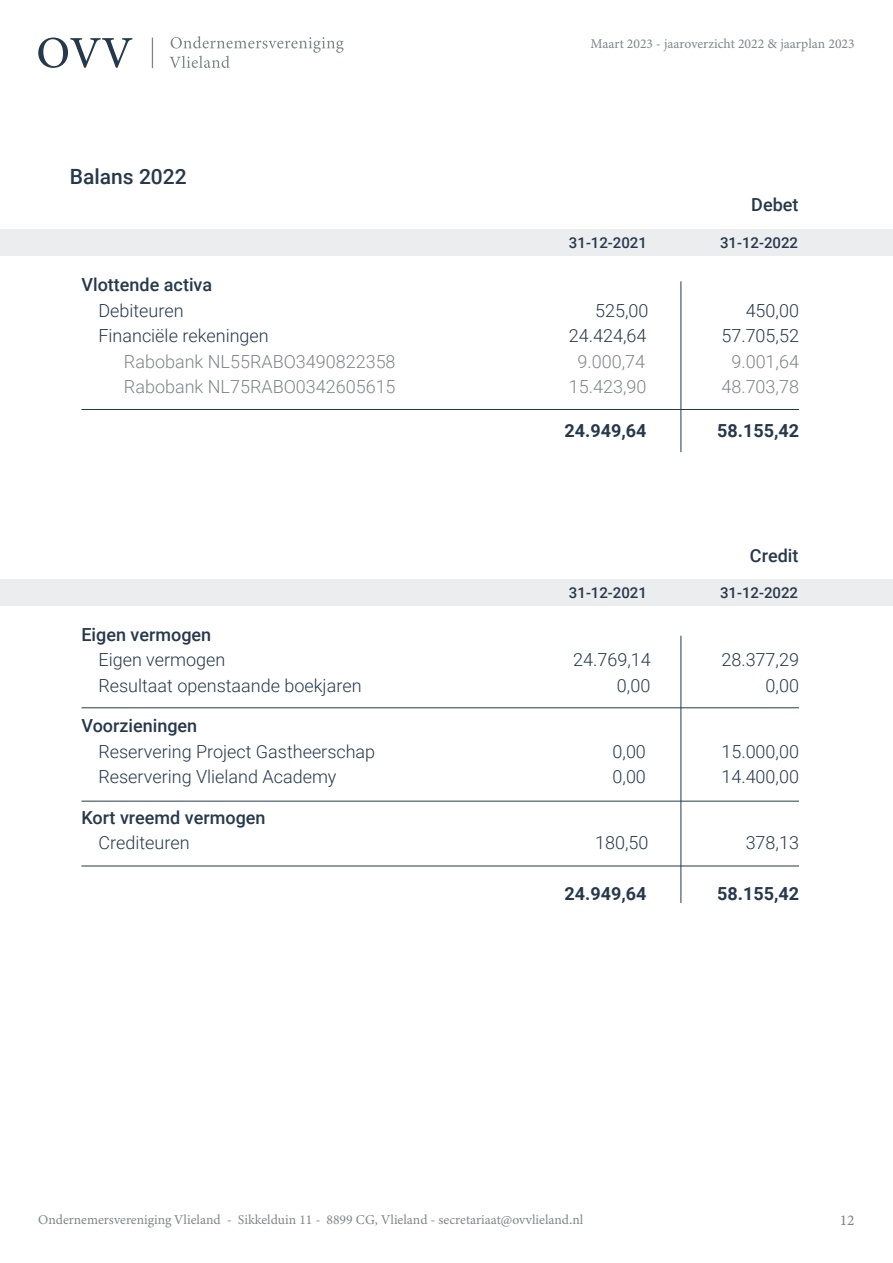
<style>
.page{position:relative;width:893px;height:1263px;background:#fff}
.page>*{position:absolute;margin:0;border:0;box-sizing:border-box;transform-origin:0 0}
.t1{font:500 21px "Roboto";color:#26394c}
.t2{font:300 18px "Roboto";color:#26394c}
.t3{font:300 18px "Roboto";color:#818487}
.t4{font:500 18px "Roboto";color:#26394c}
.t5{font:700 18px "Roboto";color:#26394c}
.t6{font:500 15px "Roboto";color:#26394c}
.t7{font:15px "Minion Variable Concept";color:#818487}
.t8{font:13.5px "Minion Variable Concept";color:#818487}
</style>
<div class="page">
<svg style="left:38px;top:38px;width:94px;height:30px"></svg>
<svg style="left:170px;top:36px;width:174px;height:32px"></svg>
<hr style="left:152px;top:38px;width:1px;height:30px;background:#818487">
<div style="left:0;top:230px;width:893px;height:26px;background:#ecedef"></div>
<hr style="left:81px;top:409px;width:718px;height:1px;background:#26394c">
<hr style="left:681px;top:636px;width:1px;height:267px;background:#26394c">
<hr style="left:681px;top:281px;width:1px;height:171px;background:#26394c">
<hr style="left:81px;top:707px;width:718px;height:1px;background:#26394c">
<hr style="left:81px;top:801px;width:718px;height:1px;background:#26394c">
<hr style="left:81px;top:866px;width:718px;height:1px;background:#26394c">
<div style="left:0;top:579px;width:893px;height:27px;background:#ecedef"></div>
<p class="t1" style="left:70px;top:161px;width:118px">Balans 2022</p>
<p class="t8" style="left:590px;top:34px;width:266px">Maart 2023 - jaaroverzicht 2022 &amp; jaarplan 2023</p>
<p class="t6" style="left:569px;top:233px;width:79px">31-12-2021</p>
<p class="t4" style="left:751px;top:192px;width:49px">Debet</p>
<p class="t6" style="left:720px;top:233px;width:79px">31-12-2022</p>
<p class="t4" style="left:81px;top:272px;width:132px">Vlottende activa</p>
<p class="t2" style="left:98px;top:297px;width:87px">Debiteuren</p>
<p class="t2" style="left:595px;top:297px;width:55px">525,00</p>
<p class="t2" style="left:746px;top:297px;width:55px">450,00</p>
<p class="t2" style="left:98px;top:323px;width:172px">Financiële rekeningen</p>
<p class="t2" style="left:569px;top:323px;width:79px">24.424,64</p>
<p class="t2" style="left:721px;top:323px;width:79px">57.705,52</p>
<p class="t3" style="left:124px;top:348px;width:273px">Rabobank NL55RABO3490822358</p>
<p class="t3" style="left:578px;top:348px;width:69px">9.000,74</p>
<p class="t3" style="left:731px;top:348px;width:69px">9.001,64</p>
<p class="t3" style="left:124px;top:374px;width:273px">Rabobank NL75RABO0342605615</p>
<p class="t3" style="left:569px;top:374px;width:79px">15.423,90</p>
<p class="t3" style="left:721px;top:374px;width:79px">48.703,78</p>
<p class="t5" style="left:564px;top:417px;width:83px">24.949,64</p>
<p class="t5" style="left:717px;top:417px;width:83px">58.155,42</p>
<p class="t4" style="left:750px;top:543px;width:50px">Credit</p>
<p class="t6" style="left:569px;top:582px;width:79px">31-12-2021</p>
<p class="t6" style="left:720px;top:582px;width:79px">31-12-2022</p>
<p class="t4" style="left:81px;top:621px;width:131px">Eigen vermogen</p>
<p class="t2" style="left:98px;top:647px;width:129px">Eigen vermogen</p>
<p class="t2" style="left:573px;top:647px;width:79px">24.769,14</p>
<p class="t2" style="left:721px;top:647px;width:79px">28.377,29</p>
<p class="t2" style="left:98px;top:672px;width:265px">Resultaat openstaande boekjaren</p>
<p class="t2" style="left:617px;top:672px;width:35px">0,00</p>
<p class="t2" style="left:766px;top:672px;width:35px">0,00</p>
<p class="t4" style="left:81px;top:713px;width:117px">Voorzieningen</p>
<p class="t2" style="left:98px;top:738px;width:278px">Reservering Project Gastheerschap</p>
<p class="t2" style="left:613px;top:738px;width:35px">0,00</p>
<p class="t2" style="left:721px;top:738px;width:79px">15.000,00</p>
<p class="t2" style="left:98px;top:764px;width:240px">Reservering Vlieland Academy</p>
<p class="t2" style="left:613px;top:764px;width:35px">0,00</p>
<p class="t2" style="left:721px;top:764px;width:79px">14.400,00</p>
<p class="t4" style="left:81px;top:804px;width:186px">Kort vreemd vermogen</p>
<p class="t2" style="left:98px;top:830px;width:93px">Crediteuren</p>
<p class="t2" style="left:595px;top:830px;width:55px">180,50</p>
<p class="t2" style="left:746px;top:830px;width:55px">378,13</p>
<p class="t5" style="left:564px;top:881px;width:83px">24.949,64</p>
<p class="t5" style="left:717px;top:881px;width:83px">58.155,42</p>
<p class="t8" style="left:38px;top:1210px;width:547px">Ondernemersvereniging Vlieland - Sikkelduin 11 - 8899 CG, Vlieland - secretariaat@ovvlieland.nl</p>
<p class="t7" style="left:840px;top:1209px;width:16px">12</p>
</div>
